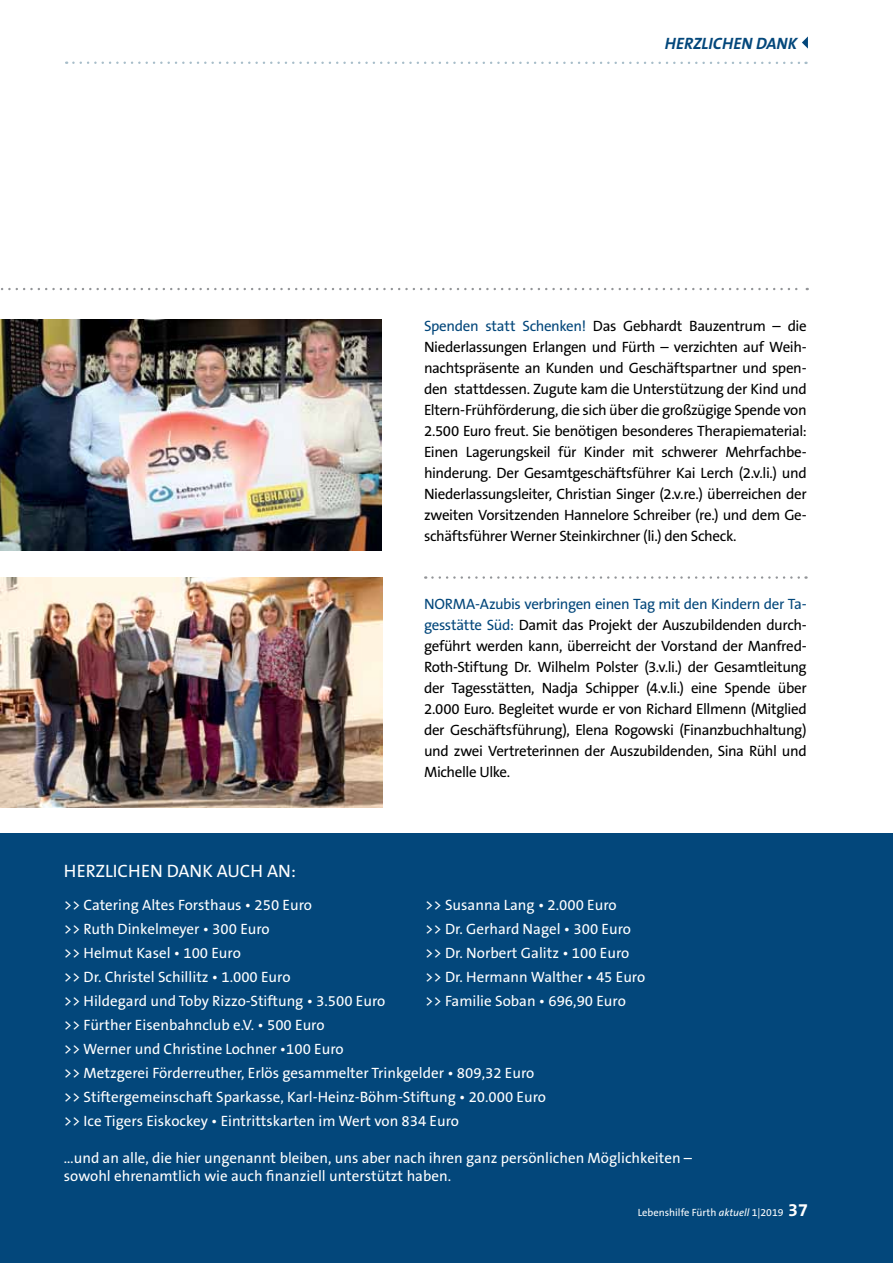
<style>
.page{position:relative;width:893px;height:1263px;background:#fff}
.page>*{position:absolute;margin:0;border:0;box-sizing:border-box;transform-origin:0 0}
.t1{font:18px "The Sans B5 Plain";color:#fff}
.t2{font:italic 700 16.5px "The Sans B7";color:#03477b}
.t3{font:15px/21px "The Sans B5 Plain";letter-spacing:-.025em;color:#000;text-align:justify}
.t4{font:15px/24px "The Sans B5 Plain";color:#fff}
.t5{font:10.5px "The Sans B5 Plain";color:#fff}
.s1{color:#03477b}
.s2{font-style:italic}
.s3{font-family:"The Sans B7";font-weight:700;font-size:18px}
</style>
<div class="page">
<div style="left:0;top:834px;width:893px;height:429px;background:#03477b"></div>
<svg style="left:73px;top:62px;width:733px;height:2px"></svg>
<svg style="left:802px;top:36px;width:6px;height:13px"></svg>
<svg style="left:1px;top:288px;width:807px;height:2px"></svg>
<img style="left:0;top:577px;width:383px;height:230px">
<img style="left:0;top:319px;width:382px;height:231px">
<svg style="left:432px;top:576px;width:374px;height:3px"></svg>
<p class="t2" style="left:665px;top:34px;width:134px">HERZLICHEN DANK</p>
<p class="t3" style="left:424px;top:316px;width:384px"><span class="s1">Spenden statt Schenken!</span> Das Gebhardt Bauzentrum – die Niederlassungen Erlangen und Fürth – verzichten auf Weih&shy;nachtspräsente an Kunden und Geschäftspartner und spen&shy;den stattdessen. Zugute kam die Unterstützung der Kind und Eltern-Frühförderung, die sich über die großzügige Spende von 2.500 Euro freut. Sie benötigen besonderes Therapiematerial:<br>Einen Lagerungskeil für Kinder mit schwerer Mehrfachbe&shy;hinderung. Der Gesamtgeschäftsführer Kai Lerch (2.v.li.) und Niederlassungsleiter, Christian Singer (2.v.re.) überreichen der zweiten Vorsitzenden Hannelore Schreiber (re.) und dem Ge&shy;schäftsführer Werner Steinkirchner (li.) den Scheck.</p>
<p class="t3" style="left:424px;top:594px;width:384px"><span class="s1">NORMA-Azubis verbringen einen Tag mit den Kindern der Ta&shy;gesstätte Süd:</span> Damit das Projekt der Auszubildenden durch&shy;geführt werden kann, überreicht der Vorstand der Manfred-Roth-Stiftung Dr. Wilhelm Polster (3.v.li.) der Gesamtleitung der Tagesstätten, Nadja Schipper (4.v.li.) eine Spende über 2.000 Euro. Begleitet wurde er von Richard Ellmenn (Mitglied der Geschäftsführung), Elena Rogowski (Finanzbuchhaltung) und zwei Vertreterinnen der Auszubildenden, Sina Rühl und Michelle Ulke.</p>
<p class="t1" style="left:64px;top:861px;width:234px">HERZLICHEN DANK AUCH AN:</p>
<p class="t4" style="left:64px;top:893px;width:250px">&gt;&gt; Catering Altes Forsthaus • 250 Euro</p>
<p class="t4" style="left:425px;top:893px;width:193px">&gt;&gt; Susanna Lang • 2.000 Euro</p>
<p class="t4" style="left:64px;top:917px;width:207px">&gt;&gt; Ruth Dinkelmeyer • 300 Euro</p>
<p class="t4" style="left:425px;top:917px;width:207px">&gt;&gt; Dr. Gerhard Nagel • 300 Euro</p>
<p class="t4" style="left:64px;top:941px;width:179px">&gt;&gt; Helmut Kasel • 100 Euro</p>
<p class="t4" style="left:425px;top:941px;width:206px">&gt;&gt; Dr. Norbert Galitz • 100 Euro</p>
<p class="t4" style="left:64px;top:965px;width:228px">&gt;&gt; Dr. Christel Schillitz • 1.000 Euro</p>
<p class="t4" style="left:425px;top:965px;width:221px">&gt;&gt; Dr. Hermann Walther • 45 Euro</p>
<p class="t4" style="left:64px;top:989px;width:323px">&gt;&gt; Hildegard und Toby Rizzo-Stiftung • 3.500 Euro</p>
<p class="t4" style="left:425px;top:989px;width:202px">&gt;&gt; Familie Soban • 696,90 Euro</p>
<p class="t4" style="left:64px;top:1013px;width:484px">&gt;&gt; Fürther Eisenbahnclub e.V. • 500 Euro<br>&gt;&gt; Werner und Christine Lochner •100 Euro<br>&gt;&gt; Metzgerei Förderreuther, Erlös gesammelter Trinkgelder • 809,32 Euro &gt;&gt; Stiftergemeinschaft Sparkasse, Karl-Heinz-Böhm-Stiftung • 20.000 Euro &gt;&gt; Ice Tigers Eiskockey • Eintrittskarten im Wert von 834 Euro</p>
<p class="t4" style="left:64px;top:1150px;width:630px;line-height:18px">…und an alle, die hier ungenannt bleiben, uns aber nach ihren ganz persönlichen Möglichkeiten – sowohl ehrenamtlich wie auch finanziell unterstützt haben.</p>
<p class="t5" style="left:638px;top:1206px;width:172px">Lebenshilfe Fürth <span class="s2">aktuell</span> 1|2019 <span class="s3">37</span></p>
</div>
